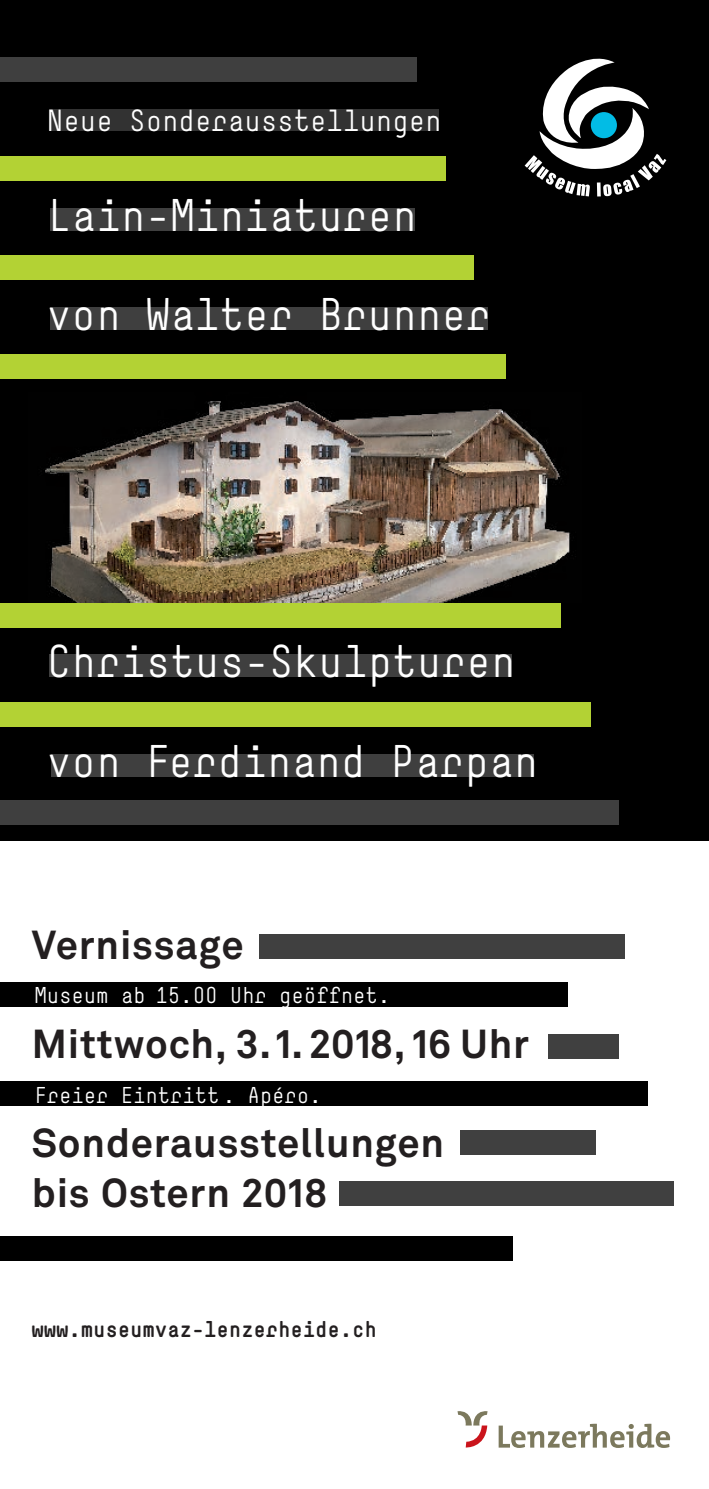
<style>
.page{position:relative;width:709px;height:1489px;background:#fff}
.page>*{position:absolute;margin:0;border:0;box-sizing:border-box;transform-origin:0 0}
.t1{font:45px "Simple";letter-spacing:.02em;color:#fff}
.t2{font:700 40px/49.8px "Akkurat Std";letter-spacing:.02em;color:#231f20}
.t3{font:30px "Simple";letter-spacing:.02em;color:#fff}
.t4{font:22.5px "Simple";letter-spacing:.02em;color:#fff}
.t5{font:700 22.5px "Simple";letter-spacing:.02em;color:#231f20}
</style>
<div class="page">
<div style="left:0;top:0;width:709px;height:840px;background:#000"></div>
<svg style="left:498px;top:1423px;width:172px;height:24px"></svg>
<svg style="left:457px;top:1411px;width:30px;height:37px"></svg>
<div style="left:0;top:57px;width:416px;height:24px;background:#3f3f3f"></div>
<div style="left:0;top:156px;width:446px;height:25px;background:#b3d234"></div>
<div style="left:0;top:255px;width:473px;height:25px;background:#b3d234"></div>
<div style="left:0;top:354px;width:505px;height:25px;background:#b3d234"></div>
<div style="left:0;top:602px;width:561px;height:25px;background:#b3d234"></div>
<div style="left:0;top:702px;width:591px;height:24px;background:#b3d234"></div>
<div style="left:0;top:800px;width:618px;height:24px;background:#3f3f3f"></div>
<div style="left:50px;top:109px;width:389px;height:22px;background:#323232"></div>
<div style="left:50px;top:208px;width:364px;height:22px;background:#3f3f3f"></div>
<div style="left:50px;top:307px;width:437px;height:23px;background:#3f3f3f"></div>
<div style="left:50px;top:654px;width:462px;height:23px;background:#3f3f3f"></div>
<div style="left:51px;top:753px;width:483px;height:23px;background:#3f3f3f"></div>
<svg style="left:524px;top:59px;width:142px;height:137px"></svg>
<div style="left:260px;top:934px;width:365px;height:25px;background:#404040"></div>
<div style="left:0;top:982px;width:567px;height:24px;background:#000"></div>
<div style="left:547px;top:1033px;width:71px;height:25px;background:#404040"></div>
<div style="left:460px;top:1129px;width:135px;height:25px;background:#404040"></div>
<div style="left:339px;top:1180px;width:334px;height:25px;background:#404040"></div>
<div style="left:0;top:1081px;width:647px;height:25px;background:#000"></div>
<div style="left:0;top:1235px;width:512px;height:25px;background:#000"></div>
<img style="left:45px;top:401px;width:525px;height:201px">
<p class="t3" style="left:47px;top:103px;width:395px">Neue Sonderausstellungen</p>
<p class="t1" style="left:47px;top:188px;width:370px">Lain-Miniaturen</p>
<p class="t1" style="left:47px;top:287px;width:444px">von Walter Brunner</p>
<p class="t1" style="left:47px;top:634px;width:469px">Christus-Skulpturen</p>
<p class="t1" style="left:47px;top:733px;width:492px">von Ferdinand Parpan</p>
<p class="t2" style="left:32px;top:920px;width:213px">Vernissage</p>
<p class="t4" style="left:35px;top:981px;width:356px">Museum ab 15.00 Uhr geöffnet.</p>
<p class="t2" style="left:32px;top:1019px;width:498px">Mittwoch, 3.1.2018, 16 Uhr</p>
<p class="t4" style="left:35px;top:1081px;width:288px">Freier Eintritt . Apéro.</p>
<p class="t2" style="left:32px;top:1118px;width:414px">Sonderausstellungen bis Ostern 2018</p>
<p class="t5" style="left:32px;top:1315px;width:346px">www.museumvaz-lenzerheide.ch</p>
</div>
